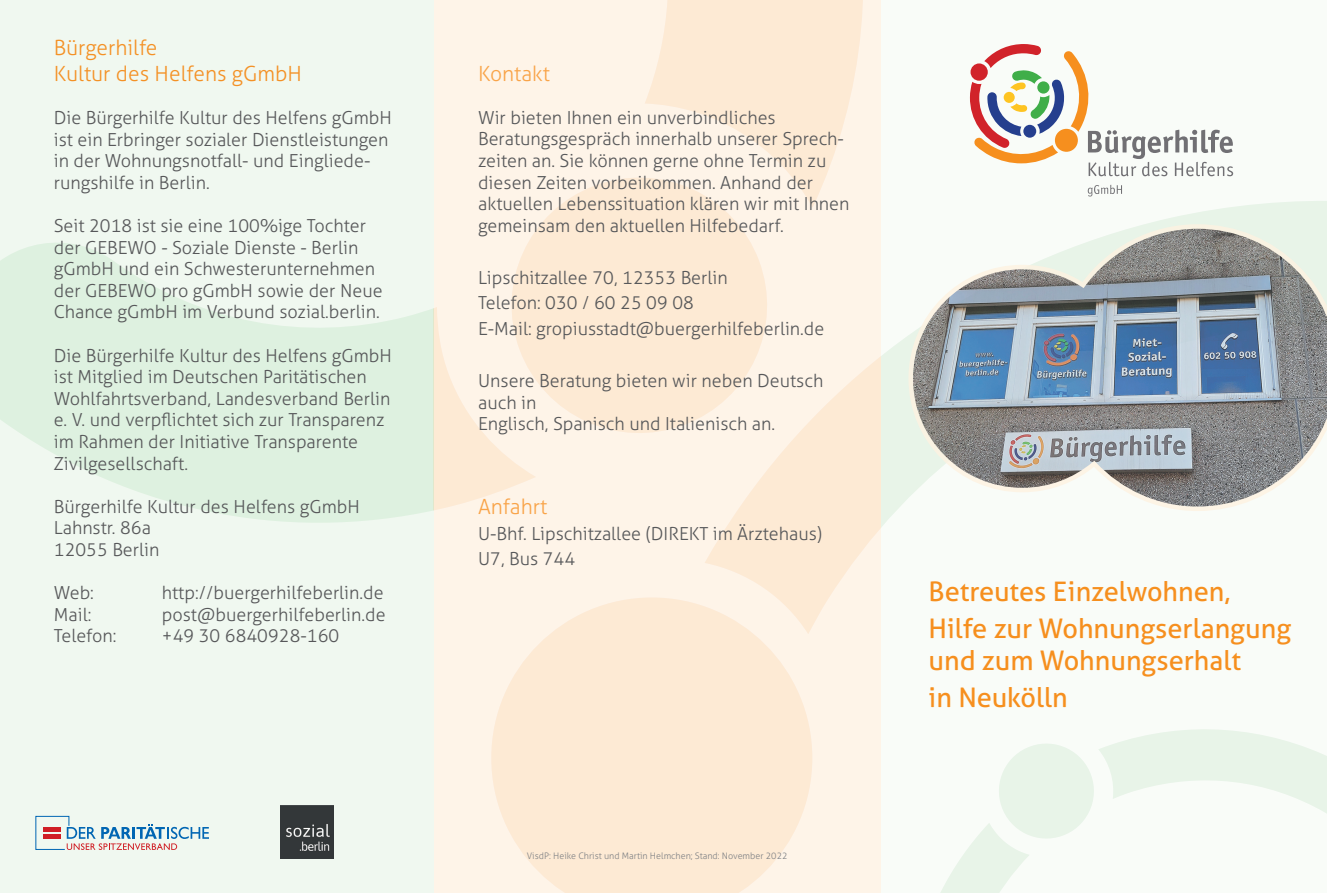
<style>
.page{position:relative;width:1327px;height:893px;background:#fff}
.page>*{position:absolute;margin:0;border:0;box-sizing:border-box;transform-origin:0 0}
.t1{font:27px/36.6px "Aller";color:#f68f1e}
.t2{font:300 21px/25.2px "Aller";color:#f49125}
.t3{font:300 21px "Aller";color:#f9a449}
.t4{font:300 18px/21.6px "Aller";color:#57585a}
.t5{font:300 9px "Aller";color:#808285}
</style>
<div class="page">
<div style="left:0;top:0;width:434px;height:893px;background:linear-gradient(to right,#ecf6ec,#ecf6ec)"></div>
<div style="left:880px;top:0;width:447px;height:893px;background:linear-gradient(to bottom,#f6fbf6,#f3f9f3)"></div>
<div style="left:434px;top:0;width:446px;height:893px;background:linear-gradient(to right,#fef1e1,#fdeedc)"></div>
<svg style="left:969px;top:44px;width:264px;height:132px"></svg>
<svg style="left:1087px;top:185px;width:35px;height:12px"></svg>
<svg style="left:35px;top:815px;width:174px;height:35px"></svg>
<svg style="left:907px;top:223px;width:420px;height:290px"></svg>
<img style="left:281px;top:805px;width:53px;height:53px">
<p class="t2" style="left:54px;top:35px;width:250px">Bürgerhilfe<br>Kultur des Helfens gGmbH</p>
<p class="t4" style="left:54px;top:107px;width:340px">Die Bürgerhilfe Kultur des Helfens gGmbH ist ein Erbringer sozialer Dienstleistungen in der Wohnungsnotfall- und Eingliede&shy;rungshilfe in Berlin.</p>
<p class="t4" style="left:54px;top:215px;width:330px">Seit 2018 ist sie eine 100%ige Tochter der GEBEWO - Soziale Dienste - Berlin gGmbH und ein Schwesterunternehmen der GEBEWO pro gGmbH sowie der Neue Chance gGmbH im Verbund sozial.berlin.</p>
<p class="t4" style="left:54px;top:344px;width:340px">Die Bürgerhilfe Kultur des Helfens gGmbH ist Mitglied im Deutschen Paritätischen Wohlfahrtsverband, Landesverband Berlin e. V. und verpflichtet sich zur Transparenz im Rahmen der Initiative Transparente Zivilgesellschaft.</p>
<p class="t4" style="left:54px;top:495px;width:308px">Bürgerhilfe Kultur des Helfens gGmbH<br>Lahnstr. 86a<br>12055 Berlin</p>
<p class="t4" style="left:54px;top:582px;width:42px">Web:</p>
<p class="t4" style="left:162px;top:582px;width:223px">http://buergerhilfeberlin.de</p>
<p class="t4" style="left:54px;top:603px;width:39px">Mail:</p>
<p class="t4" style="left:162px;top:603px;width:225px">post@buergerhilfeberlin.de</p>
<p class="t4" style="left:54px;top:625px;width:64px">Telefon:</p>
<p class="t4" style="left:162px;top:625px;width:179px">+49 30 6840928-160</p>
<p class="t3" style="left:478px;top:60px;width:73px">Kontakt</p>
<p class="t4" style="left:478px;top:107px;width:373px">Wir bieten Ihnen ein unverbindliches Beratungsgespräch innerhalb unserer Sprech&shy;zeiten an. Sie können gerne ohne Termin zu diesen Zeiten vorbeikommen. Anhand der aktuellen Lebenssituation klären wir mit Ihnen gemeinsam den aktuellen Hilfebedarf.</p>
<p class="t4" style="left:478px;top:264px;width:348px;line-height:25.8px">Lipschitzallee 70, 12353 Berlin<br>Telefon: 030 / 60 25 09 08<br>E-Mail: gropiusstadt@buergerhilfeberlin.de</p>
<p class="t4" style="left:478px;top:370px;width:347px">Unsere Beratung bieten wir neben Deutsch auch in<br>Englisch, Spanisch und Italienisch an.</p>
<p class="t3" style="left:478px;top:493px;width:71px">Anfahrt</p>
<p class="t4" style="left:478px;top:520px;width:345px;line-height:25.8px">U-Bhf. Lipschitzallee (DIREKT im Ärztehaus)<br>U7, Bus 744</p>
<p class="t5" style="left:527px;top:850px;width:262px">VisdP: Heike Christ und Martin Helmchen; Stand: November 2022</p>
<h1 class="t1" style="left:928px;top:573px;width:364px">Betreutes Einzelwohnen,<br>Hilfe zur Wohnungserlangung</h1>
<h1 class="t1" style="left:928px;top:642px;width:314px">und zum Wohnungserhalt in Neukölln</h1>
</div>
